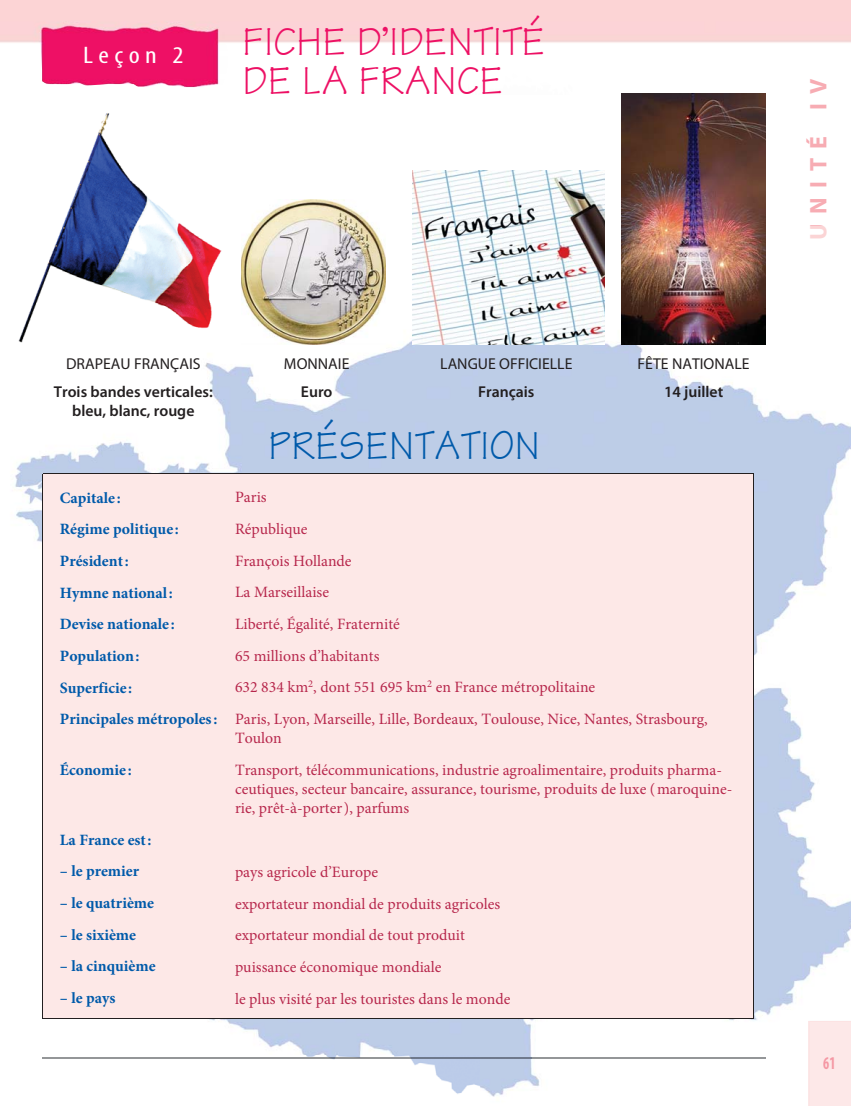
<style>
.page{position:relative;width:851px;height:1106px;background:#fff}
.page>*{position:absolute;margin:0;border:0;box-sizing:border-box;transform-origin:0 0}
.t1{font:42px/39px "Technical Plain";color:#ed1064}
.t2{font:42px "Technical Plain";color:#005aaa}
.t3{font:700 24px "Myriad Pro";letter-spacing:.4em;color:#f7acb3}
.t4{font:condensed 24px "Myriad Pro";letter-spacing:.19em;color:#fff;scale:1.2 1}
.t5{font:700 condensed 18px "Myriad Pro";color:#f598a4;scale:.8 1}
.t6{font:15.75px/31.7px "Minion Pro";color:#b7274c}
.t7{font:700 15.75px/31.7px "Minion Pro";color:#005aaa}
.t8{font:600 15.75px/18.9px "Myriad Pro";color:#231f20;text-align:center}
.t9{font:15.75px "Myriad Pro";color:#231f20}
.s1{color:#fbd4d5}
</style>
<div class="page">
<img style="left:1px;top:0;width:849px;height:95px">
<img style="left:15px;top:227px;width:835px;height:870px">
<img style="left:806px;top:227px;width:20px;height:11px">
<img style="left:43px;top:1057px;width:722px;height:1px">
<div style="left:808px;top:1020px;width:42px;height:85px;background:#fde8e8"></div>
<div style="left:44px;top:474px;width:709px;height:544px;background:#fde8e7"></div>
<hr style="left:43px;top:473px;width:183px;height:1px;background:#231f20">
<hr style="left:43px;top:474px;width:1px;height:544px;background:#231f20">
<hr style="left:226px;top:473px;width:528px;height:1px;background:#231f20">
<hr style="left:753px;top:474px;width:1px;height:544px;background:#231f20">
<hr style="left:43px;top:1018px;width:711px;height:1px;background:#231f20">
<img style="left:18px;top:113px;width:206px;height:231px">
<img style="left:241px;top:200px;width:145px;height:144px">
<img style="left:412px;top:170px;width:192px;height:174px">
<img style="left:621px;top:93px;width:144px;height:251px">
<h2 class="t4" style="left:83px;top:46px;width:85px">Leçon 2</h2>
<h1 class="t1" style="left:242px;top:28px;width:304px">FICHE D’IDENTITÉ<br>DE LA FRANCE</h1>
<p class="t9" style="left:66px;top:358px;width:136px">DRAPEAU FRANÇAIS</p>
<p class="t8" style="left:54px;top:384px;width:160px">Trois bandes verticales: bleu, blanc, rouge</p>
<p class="t7" style="left:60px;top:483px;width:159px">Capitale:<br>Régime politique:<br>Président:<br>Hymne national:<br>Devise nationale:<br>Population:<br>Superficie:<br>Principales métropoles:</p>
<p class="t7" style="left:60px;top:755px;width:73px">Économie:</p>
<p class="t7" style="left:60px;top:825px;width:93px">La France est:</p>
<p class="t7" style="left:60px;top:856px;width:81px">– le premier</p>
<p class="t7" style="left:60px;top:888px;width:96px">– le quatrième</p>
<p class="t7" style="left:60px;top:920px;width:78px">– le sixième</p>
<p class="t7" style="left:60px;top:951px;width:97px">– la cinquième</p>
<p class="t7" style="left:60px;top:983px;width:57px">– le pays</p>
<p class="t9" style="left:284px;top:358px;width:67px">MONNAIE</p>
<p class="t8" style="left:301px;top:384px;width:33px">Euro</p>
<p class="t9" style="left:440px;top:358px;width:134px">LANGUE OFFICIELLE</p>
<p class="t8" style="left:478px;top:384px;width:58px">Français</p>
<h1 class="t2" style="left:268px;top:430px;width:273px">PRÉSENTATION</h1>
<p class="t9" style="left:637px;top:358px;width:113px">FÊTE NATIONALE</p>
<p class="t8" style="left:664px;top:384px;width:61px">14 juillet</p>
<p class="t6" style="left:235px;top:483px;width:474px">Paris<br>République<br>François Hollande<br>La Marseillaise<br>Liberté, Égalité, Fraternité<br>65 millions d’habitants<br>632 834 km<sup>2</sup>, dont 551 695 km<sup>2</sup> en France métropolitaine<br>Paris, Lyon, Marseille, Lille, Bordeaux, Toulouse, Nice, Nantes, Strasbourg,</p>
<p class="t6" style="left:235px;top:723px;width:488px">Toulon<br>Transport, télécommunications, industrie agroalimentaire, produits pharma-</p>
<p class="t6" style="left:235px;top:780px;width:498px;line-height:18.9px">ceutiques, secteur bancaire, assurance, tourisme, produits de luxe (maroquine&shy;rie, prêt-à-porter), parfums</p>
<p class="t6" style="left:235px;top:857px;width:277px">pays agricole d’Europe<br>exportateur mondial de produits agricoles exportateur mondial de tout produit puissance économique mondiale<br>le plus visité par les touristes dans le monde</p>
<h2 class="t3" style="left:809px;top:240px;width:163px;rotate:-90deg"><span class="s1">U</span>NITÉ IV</h2>
<p class="t5" style="left:823px;top:1056px;width:17px">61</p>
</div>
